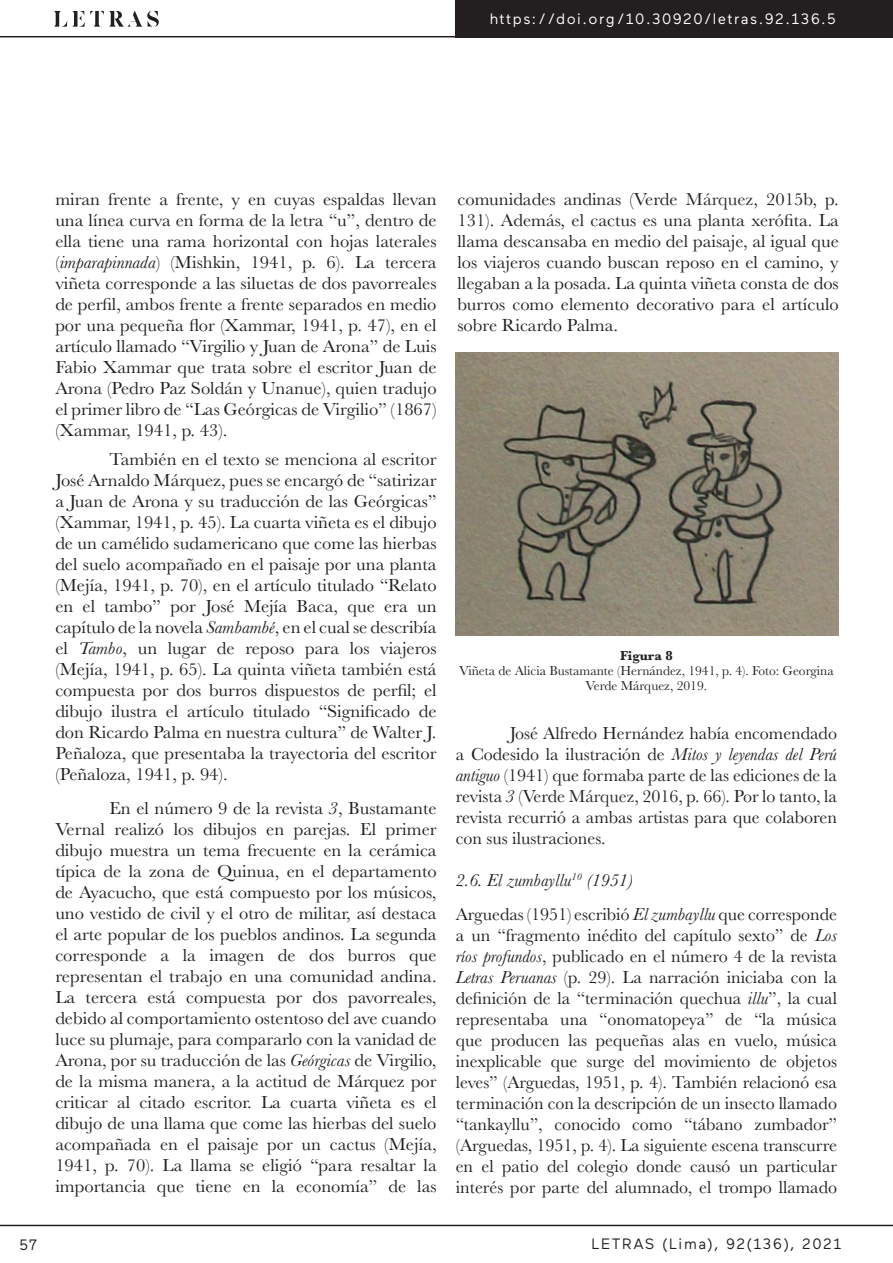
<style>
.page{position:relative;width:893px;height:1263px;background:#fff}
.page>*{position:absolute;margin:0;border:0;box-sizing:border-box;transform-origin:0 0}
.t1{font:18px/21px "Baskerville";color:#231f20;text-align:justify}
.t2{font:15px "Maax";letter-spacing:.1em;color:#fff}
.t3{font:15px "Maax";letter-spacing:.1em;color:#231f20}
.t4{font:13.5px/15px "Baskerville";color:#231f20;text-align:center}
.t5{font:700 13.5px "Baskerville";color:#231f20}
.s1{font-style:italic}
.s2{color:#292d2f}
</style>
<div class="page">
<div style="left:455px;top:0;width:438px;height:37px;background:#231f20"></div>
<svg style="left:54px;top:11px;width:105px;height:16px"></svg>
<hr style="left:0;top:36px;width:463px;height:1px;background:#231f20">
<hr style="left:0;top:1225px;width:893px;height:1px;background:#231f20">
<img style="left:455px;top:353px;width:384px;height:283px">
<p class="t2" style="left:490px;top:11px;width:347px">https://doi.org/10.30920/letras.92.136.5</p>
<p class="t1" style="left:55px;top:189px;width:383px">miran frente a frente, y en cuyas espaldas llevan una línea curva en forma de la letra “u”, dentro de ella tiene una rama horizontal con hojas laterales (<span class="s1">imparapinnada</span>) (Mishkin, 1941, p. 6). La tercera viñeta corresponde a las siluetas de dos pavorreales de perfil, ambos frente a frente separados en medio por una pequeña flor (Xammar, 1941, p. 47), en el artículo llamado “Virgilio y Juan de Arona” de Luis Fabio Xammar que trata sobre el escritor Juan de Arona (Pedro Paz Soldán y Unanue), quien tradujo el primer libro de “Las Geórgicas de Virgilio” (1867) (Xammar, 1941, p. 43).</p>
<p class="t1" style="left:55px;top:449px;width:383px;text-indent:54px">También en el texto se menciona al escritor José Arnaldo Márquez, pues se encargó de “satirizar a Juan de Arona y su traducción de las Geórgicas” (Xammar, 1941, p. 45). La cuarta viñeta es el dibujo de un camélido sudamericano que come las hierbas del suelo acompañado en el paisaje por una planta (Mejía, 1941, p. 70), en el artículo titulado “Relato en el tambo” por José Mejía Baca, que era un capítulo de la novela <span class="s1">Sambambé</span>, en el cual se describía el <span class="s1">Tambo</span>, un lugar de reposo para los viajeros (Mejía, 1941, p. 65). La quinta viñeta también está compuesta por dos burros dispuestos de perfil; el dibujo ilustra el artículo titulado “Significado de don Ricardo Palma en nuestra cultura” de Walter J.<br>Peñaloza, que presentaba la trayectoria del escritor (Peñaloza, 1941, p. 94).</p>
<p class="t1" style="left:55px;top:798px;width:383px;text-indent:54px">En el número 9 de la revista <span class="s1">3</span>, Bustamante Vernal realizó los dibujos en parejas. El primer dibujo muestra un tema frecuente en la cerámica típica de la zona de Quinua, en el departamento de Ayacucho, que está compuesto por los músicos, uno vestido de civil y el otro de militar, así destaca el arte popular de los pueblos andinos. La segunda corresponde a la imagen de dos burros que representan el trabajo en una comunidad andina.<br>La tercera está compuesta por dos pavorreales, debido al comportamiento ostentoso del ave cuando luce su plumaje, para compararlo con la vanidad de Arona, por su traducción de las <span class="s1">Geórgicas</span> de Virgilio, de la misma manera, a la actitud de Márquez por criticar al citado escritor. La cuarta viñeta es el dibujo de una llama que come las hierbas del suelo acompañada en el paisaje por un cactus (Mejía, 1941, p. 70). La llama se eligió “para resaltar la importancia que tiene en la economía” de las</p>
<p class="t1" style="left:457px;top:189px;width:383px">comunidades andinas (Verde <span class="s2">Márquez</span>, 2015b, p.<br>131). Además, el cactus es una planta xerófita. La llama descansaba en medio del paisaje, al igual que los viajeros cuando buscan reposo en el camino, y llegaban a la posada. La quinta viñeta consta de dos burros como elemento decorativo para el artículo sobre Ricardo Palma.</p>
<p class="t5" style="left:620px;top:646px;width:54px">Figura 8</p>
<p class="t4" style="left:459px;top:663px;width:376px">Viñeta de Alicia Bustamante (Hernández, 1941, p. 4). Foto: Georgina<br>Verde Márquez, 2019.</p>
<p class="t1" style="left:456px;top:723px;width:383px;text-indent:54px">José Alfredo Hernández había encomendado a Codesido la ilustración de <span class="s1">Mitos y leyendas del Perú antiguo</span> (1941) que formaba parte de las ediciones de la revista <span class="s1">3</span> (Verde <span class="s2">Márquez</span>, 2016, p. 66). Por lo tanto, la revista recurrió a ambas artistas para que colaboren con sus ilustraciones.</p>
<p class="t1" style="left:456px;top:863px;width:383px;line-height:33.8px"><span class="s1">2.6. El zumbayllu</span><sup>10</sup> <span class="s1">(1951)<br></span>Arguedas (1951) escribió <span class="s1">El zumbayllu</span> que corresponde</p>
<p class="t1" style="left:456px;top:924px;width:383px">a un “fragmento inédito del capítulo sexto” de <span class="s1">Los ríos profundos</span>, publicado en el número 4 de la revista <span class="s1">Letras Peruanas</span> (p. 29). La narración iniciaba con la definición de la “terminación quechua <span class="s1">illu</span>”, la cual representaba una “onomatopeya” de “la música que producen las pequeñas alas en vuelo, música inexplicable que surge del movimiento de objetos leves” (Arguedas, 1951, p. 4). También relacionó esa terminación con la descripción de un insecto llamado “tankayllu”, conocido como “tábano zumbador” (Arguedas, 1951, p. 4). La siguiente escena transcurre en el patio del colegio donde causó un particular interés por parte del alumnado, el trompo llamado</p>
<p class="t3" style="left:19px;top:1236px;width:19px">57</p>
<p class="t3" style="left:592px;top:1236px;width:251px">LETRAS (Lima), 92(136), 2021</p>
</div>
